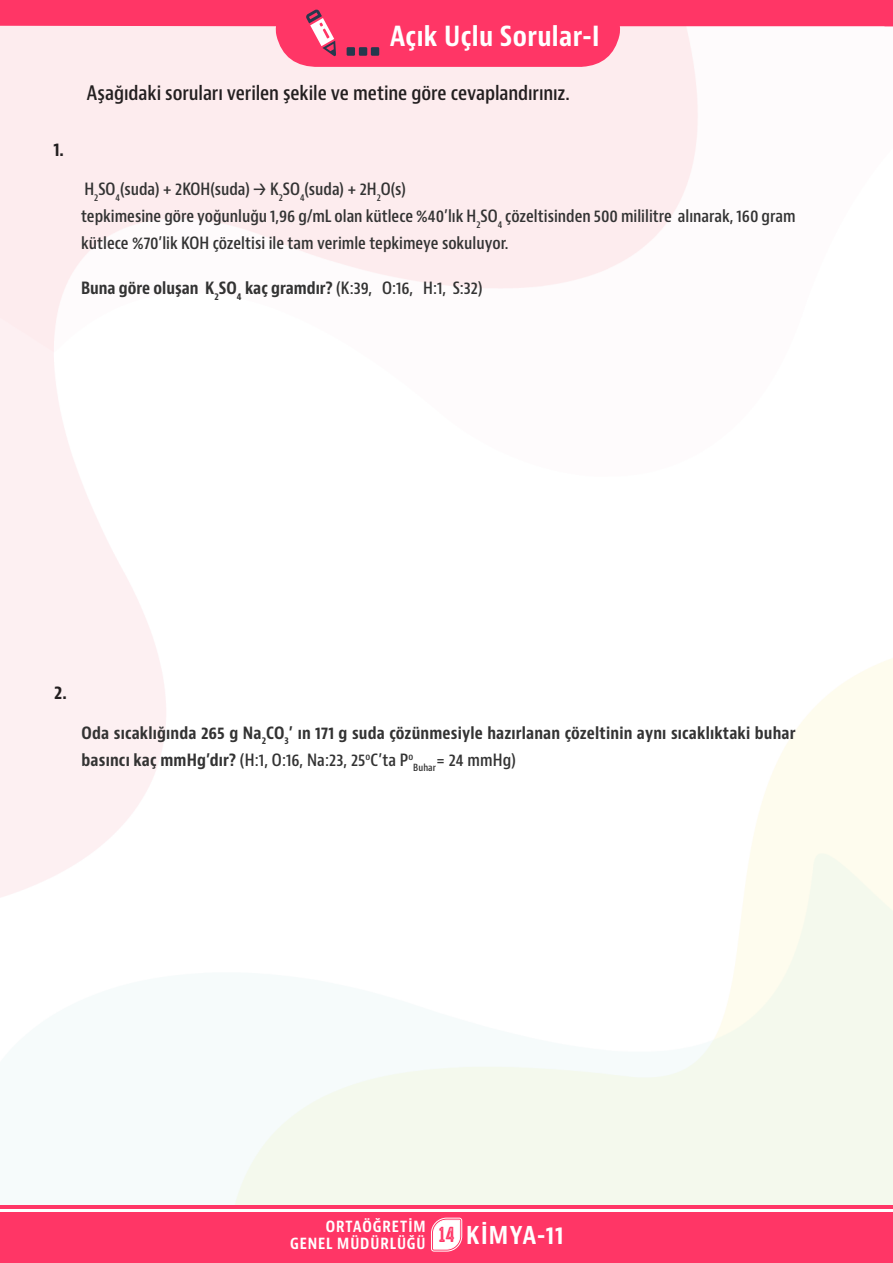
<style>
.page{position:relative;width:893px;height:1263px;background:#fff}
.page>*{position:absolute;margin:0;border:0;box-sizing:border-box;transform-origin:0 0}
.etkinlikadı{font:700 condensed 27px "Bernino Sans";letter-spacing:.015em;color:#fff}
.t1{font:700 condensed 24px "Bernino Sans";letter-spacing:.05em;color:#fff}
.alt_bashlık{font:600 condensed 19.5px "Bernino Sans";letter-spacing:-.005em;color:#231f20}
.alt_bashlık-2{font:700 condensed 18px "Bernino Sans";color:#231f20}
.coktansecmeli_2_para{font:600 condensed 16.5px/27px "Bernino Sans";color:#333}
.coktansecmeli_2_para-2{font:700 condensed 16.5px/27px "Bernino Sans";letter-spacing:.01em;color:#333}
.t2{font:700 condensed 15px/17.2px "Bernino Sans";letter-spacing:.06em;color:#fff;text-align:right}
.s1{font-weight:600}
.s2{font-family:"High Voltage Rough";font-weight:400;font-stretch:normal;font-size:19.5px;color:#ff3666}
</style>
<div class="page">
<div style="left:0;top:67px;width:608px;height:7px;background:#fdecee"></div>
<hr style="left:0;top:1205px;width:893px;height:4px;background:#ff3666">
<div style="left:0;top:1212px;width:893px;height:51px;background:#ff3666"></div>
<svg style="left:0;top:0;width:893px;height:67px;background:#fe809d"></svg>
<svg style="left:430px;top:1217px;width:33px;height:35px"></svg>
<svg style="left:347px;top:47px;width:32px;height:9px"></svg>
<svg style="left:306px;top:9px;width:30px;height:47px"></svg>
<p class="alt_bashlık-2" style="left:53px;top:138px;width:12px">1.</p>
<p class="etkinlikadı" style="left:390px;top:20px;width:211px">Açık Uçlu Sorular-I</p>
<p class="alt_bashlık" style="left:87px;top:82px;width:485px">Aşağıdaki soruları verilen şekile ve metine göre cevaplandırınız.</p>
<p class="coktansecmeli_2_para" style="left:84px;top:176px;width:323px">H<sub>2</sub>SO<sub>4</sub>(suda) + 2KOH(suda) → K<sub>2</sub>SO<sub>4</sub>(suda) + 2H<sub>2</sub>O(s)</p>
<p class="coktansecmeli_2_para" style="left:81px;top:203px;width:716px">tepkimesine göre yoğunluğu 1,96 g/mL olan kütlece %40’lık H<sub>2</sub>SO<sub>4</sub> çözeltisinden 500 mililitre alınarak, 160 gram kütlece %70’lik KOH çözeltisi ile tam verimle tepkimeye sokuluyor.</p>
<p class="coktansecmeli_2_para-2" style="left:81px;top:275px;width:403px">Buna göre oluşan K<sub>2</sub>SO<sub>4</sub> kaç gramdır? <span class="s1">(K:39, O:16, H:1, S:32)</span></p>
<p class="alt_bashlık-2" style="left:54px;top:681px;width:14px">2.</p>
<p class="coktansecmeli_2_para-2" style="left:82px;top:719px;width:715px">Oda sıcaklığında 265 g Na<sub>2</sub>CO<sub>3</sub>’ ın 171 g suda çözünmesiyle hazırlanan çözeltinin aynı sıcaklıktaki buhar basıncı kaç mmHg’dır? <span class="s1">(H:1, O:16, Na:23, 25</span><sup>o</sup><span class="s1">C’ta P</span><sup>o</sup><sub>Buhar</sub><span class="s1">= 24 mmHg)</span></p>
<p class="t2" style="left:290px;top:1218px;width:137px">ORTAÖĞRETİM<br>GENEL MÜDÜRLÜĞÜ</p>
<h2 class="t1" style="left:439px;top:1221px;width:127px"><span class="s2">14</span> KİMYA-11</h2>
</div>
